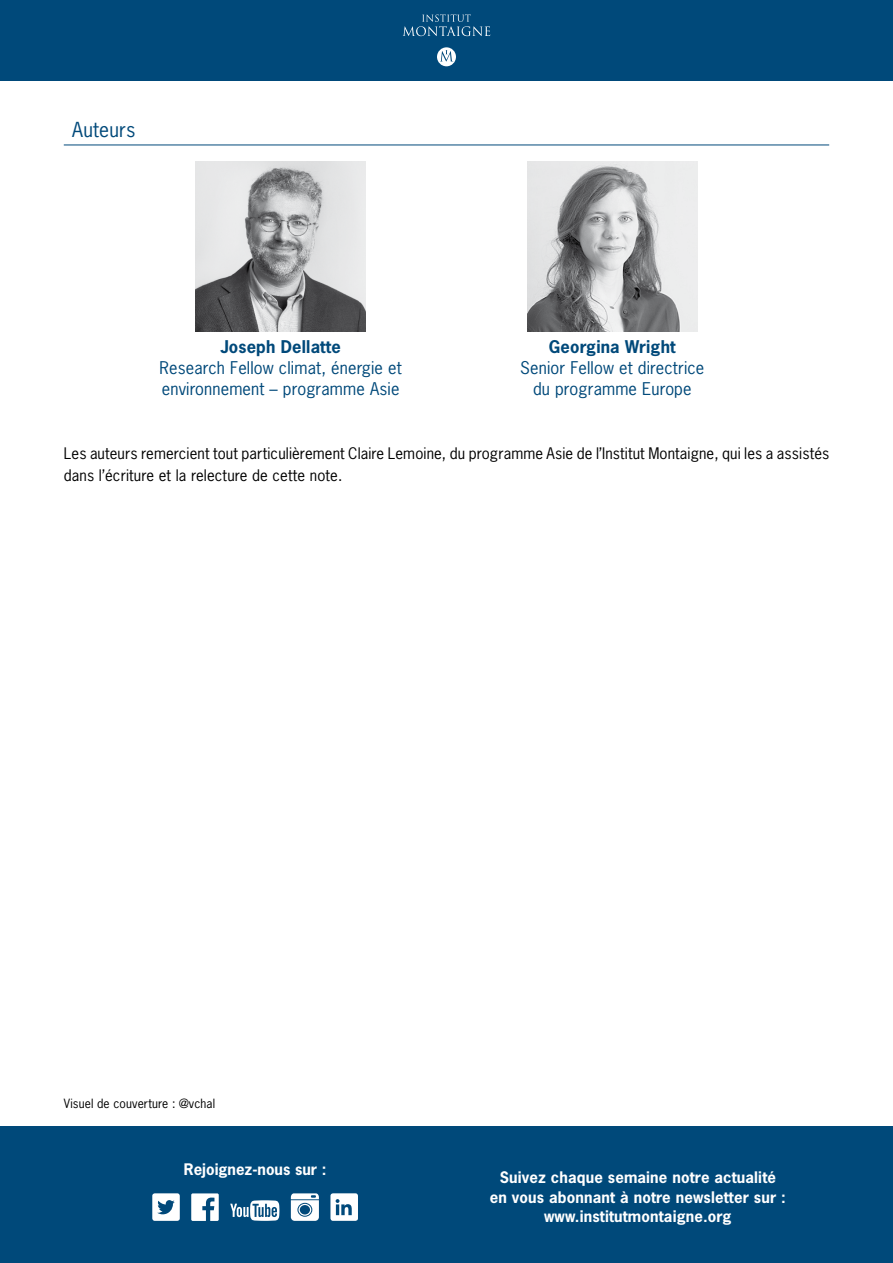
<style>
.page{position:relative;width:893px;height:1263px;background:#fff}
.page>*{position:absolute;margin:0;border:0;box-sizing:border-box;transform-origin:0 0}
.t1{font:19.5px "News Gothic Std";letter-spacing:.01em;color:#00497a}
.t2{font:16.5px/21.3px "News Gothic Std";letter-spacing:.01em;color:#00497a;text-align:center}
._01_texte_courant_es{font:15px/21.3px "News Gothic Std";letter-spacing:.01em;color:#000}
.t3{font:700 15px/19.5px "News Gothic Std";letter-spacing:.01em;color:#fff;text-align:center}
.t4{font:12px "News Gothic Std";letter-spacing:.01em;color:#000}
.s1{font-weight:700}
</style>
<div class="page">
<div style="left:0;top:0;width:893px;height:81px;background:#00497a"></div>
<svg style="left:437px;top:47px;width:19px;height:19px"></svg>
<svg style="left:403px;top:14px;width:87px;height:22px"></svg>
<div style="left:0;top:1127px;width:893px;height:136px;background:#00497a"></div>
<svg style="left:152px;top:1193px;width:28px;height:28px"></svg>
<svg style="left:191px;top:1193px;width:28px;height:28px"></svg>
<svg style="left:230px;top:1200px;width:49px;height:21px"></svg>
<svg style="left:330px;top:1193px;width:28px;height:28px"></svg>
<svg style="left:291px;top:1193px;width:28px;height:28px"></svg>
<hr style="left:64px;top:145px;width:765px;height:1px;background:#00497a">
<img style="left:527px;top:162px;width:170px;height:170px">
<img style="left:196px;top:162px;width:170px;height:170px">
<p class="t1" style="left:72px;top:117px;width:65px">Auteurs</p>
<p class="t2" style="left:160px;top:336px;width:244px"><span class="s1">Joseph Dellatte<br></span>Research Fellow climat, énergie et environnement – programme Asie</p>
<p class="t2" style="left:520px;top:336px;width:186px"><span class="s1">Georgina Wright<br></span>Senior Fellow et directrice du programme Europe</p>
<p class="_01_texte_courant_es" style="left:64px;top:443px;width:767px">Les auteurs remercient tout particulièrement Claire Lemoine, du programme Asie de l’Institut Montaigne, qui les a assistés dans l’écriture et la relecture de cette note.</p>
<p class="t4" style="left:64px;top:1095px;width:153px">Visuel de couverture : @vchal</p>
<p class="t3" style="left:184px;top:1159px;width:144px">Rejoignez-nous sur :</p>
<p class="t3" style="left:490px;top:1167px;width:298px">Suivez chaque semaine notre actualité en vous abonnant à notre newsletter sur :</p>
<p class="t3" style="left:544px;top:1206px;width:189px">www.institutmontaigne.org</p>
</div>
